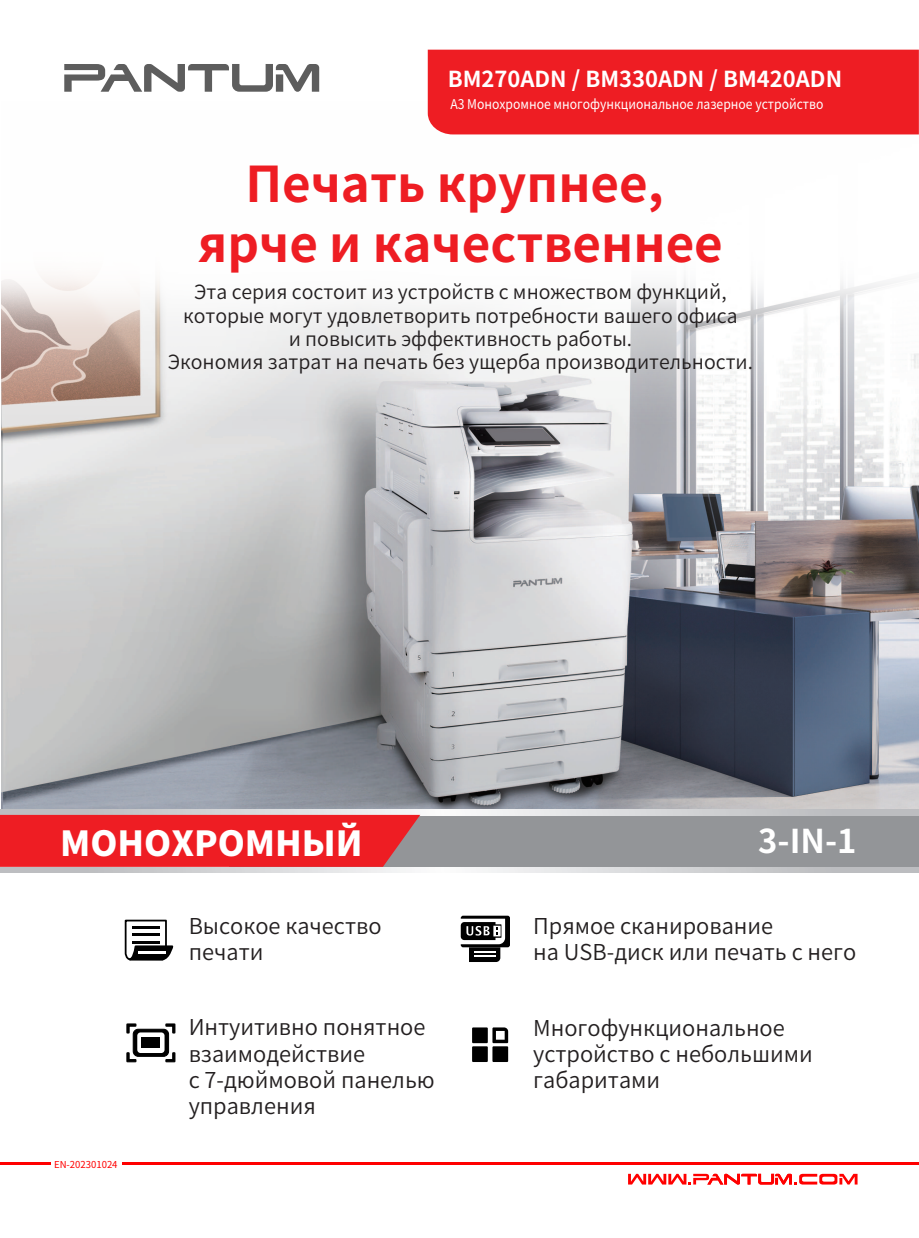
<style>
.page{position:relative;width:919px;height:1238px;background:#fff}
.page>*{position:absolute;margin:0;border:0;box-sizing:border-box;transform-origin:0 0}
.t1{font:700 49.2px/59.1px "Source Han Sans CN";color:#ee1d23;text-align:center}
.t2{font:800 34.5px "Source Han Sans CN";color:#fff}
.t3{font:700 32.85px "Source Han Sans CN";color:#fff}
.t4{font:700 22.05px "Source Han Sans CN";color:#fff}
.t5{font:21.9px/26.2px "Source Han Sans CN";color:#231f20}
.t6{font:19.5px/23.4px "Source Han Sans CN";color:#231f20;text-align:center}
.t7{font:13.35px "Source Han Sans CN";color:#fff;scale:.91 1}
.t8{font:9.6px "Source Han Sans CN";color:#f00}
</style>
<div class="page">
<img style="left:2px;top:101px;width:916px;height:708px">
<svg style="left:64px;top:64px;width:255px;height:28px"></svg>
<div style="left:428px;top:50px;width:490px;height:84px;background:#ee1d23"></div>
<div style="left:460px;top:915px;width:50px;height:32px;background:#000;border-radius:2px"></div>
<svg style="left:460px;top:918px;width:45px;height:43px"></svg>
<svg style="left:124px;top:919px;width:50px;height:42px"></svg>
<hr style="left:138px;top:951px;width:28px;height:3px;background:#fff">
<div style="left:472px;top:1027px;width:16px;height:16px;background:#000"></div>
<div style="left:492px;top:1046px;width:16px;height:15px;background:#000"></div>
<div style="left:472px;top:1046px;width:16px;height:15px;background:#000"></div>
<svg style="left:492px;top:1027px;width:16px;height:16px"></svg>
<svg style="left:126px;top:1023px;width:11px;height:10px"></svg>
<svg style="left:165px;top:1023px;width:11px;height:10px"></svg>
<svg style="left:165px;top:1051px;width:11px;height:11px"></svg>
<svg style="left:126px;top:1051px;width:11px;height:11px"></svg>
<svg style="left:133px;top:1029px;width:35px;height:27px"></svg>
<div style="left:133px;top:1028px;width:36px;height:28px;border:1px solid #000;border-radius:5px"></div>
<div style="left:137px;top:1032px;width:27px;height:20px;background:#fff;border-radius:3px"></div>
<div style="left:142px;top:1037px;width:18px;height:11px;background:#000"></div>
<hr style="left:122px;top:1161px;width:796px;height:3px;background:#f00">
<hr style="left:0;top:1161px;width:50px;height:3px;background:#f00">
<svg style="left:628px;top:1173px;width:229px;height:11px"></svg>
<div style="left:229px;top:815px;width:689px;height:57px;background:#939598"></div>
<svg style="left:0;top:809px;width:918px;height:6px"></svg>
<svg style="left:0;top:867px;width:918px;height:5px;background:#d5d6d8"></svg>
<div style="left:0;top:814px;width:420px;height:52px;background:#ee1d23"></div>
<p class="t4" style="left:447px;top:66px;width:396px">BM270ADN / BM330ADN / BM420ADN</p>
<p class="t7" style="left:450px;top:96px;width:411px">A3 Монохромное многофункциональное лазерное устройство</p>
<h1 class="t1" style="left:197px;top:156px;width:527px">Печать крупнее, ярче и качественнее</h1>
<p class="t6" style="left:168px;top:281px;width:586px">Эта серия состоит из устройств с множеством функций, которые могут удовлетворить потребности вашего офиса<br>и повысить эффективность работы.<br>Экономия затрат на печать без ущерба производительности.</p>
<h2 class="t2" style="left:60px;top:823px;width:304px">МОНОХРОМНЫЙ</h2>
<h3 class="t3" style="left:758px;top:822px;width:100px">3-IN-1</h3>
<p class="t8" style="left:54px;top:1158px;width:65px">EN-202301024</p>
<p class="t5" style="left:189px;top:913px;width:194px">Высокое качество печати</p>
<p class="t5" style="left:189px;top:1014px;width:248px">Интуитивно понятное взаимодействие<br>с 7-дюймовой панелью управления</p>
<p class="t5" style="left:533px;top:913px;width:324px">Прямое сканирование<br>на USB-диск или печать с него</p>
<p class="t5" style="left:533px;top:1014px;width:281px">Многофункциональное устройство с небольшими габаритами</p>
</div>
